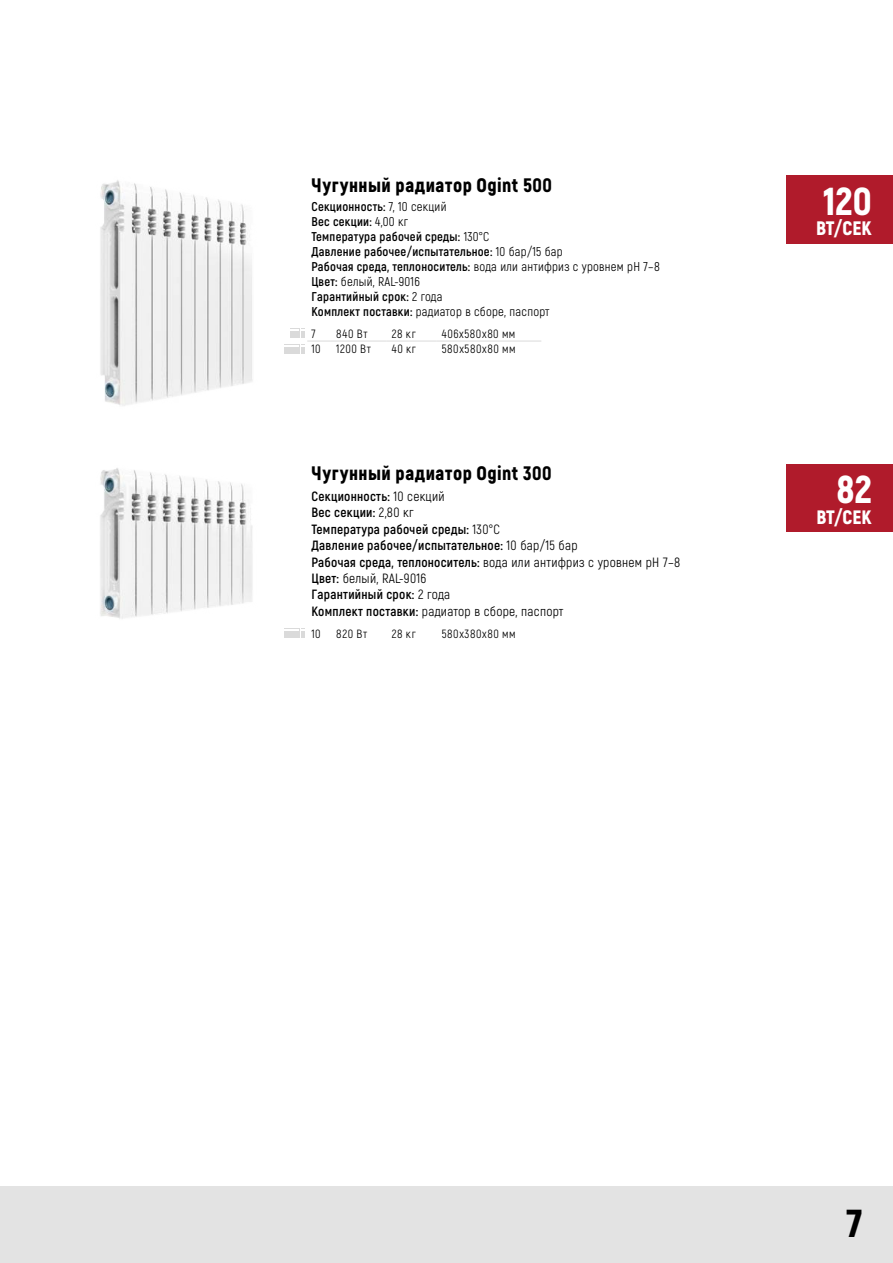
<style>
.page{position:relative;width:893px;height:1263px;background:#fff}
.page>*{position:absolute;margin:0;border:0;box-sizing:border-box;transform-origin:0 0}
.heat_r{font:900 39px "Akrobat";color:#fff}
.t1{font:900 39px "Akrobat";color:#000}
.heat_r-2{font:900 38.85px "Akrobat";color:#fff}
.t2{font:900 19.5px "Akrobat";letter-spacing:.025em;color:#000}
.heat_r-3{font:900 19.5px "Akrobat";color:#fff}
.heat_r-4{font:900 19.35px "Akrobat";color:#fff}
.atributes{font:700 13.5px "Akrobat";letter-spacing:.02em;color:#000}
.atributes-2{font:13.5px "Akrobat";letter-spacing:.02em;color:#000}
.atributes-3{font:700 12.75px "Akrobat";letter-spacing:.02em;color:#000}
.atributes-4{font:12.75px "Akrobat";letter-spacing:.02em;color:#000}
.t3{font:12px "Akrobat";letter-spacing:.055em;color:#000}
.s1{font-weight:400}
.s2{font-weight:700}
</style>
<div class="page">
<div style="left:0;top:1186px;width:893px;height:77px;background:#e3e3e3"></div>
<hr style="left:331px;top:341px;width:55px;height:1px;background:#dadada">
<hr style="left:386px;top:341px;width:50px;height:1px;background:#dadada">
<hr style="left:436px;top:341px;width:105px;height:1px;background:#dadada">
<img style="left:100px;top:180px;width:153px;height:226px">
<div style="left:787px;top:176px;width:106px;height:68px;background:#b01b2b"></div>
<svg style="left:284px;top:328px;width:47px;height:26px"></svg>
<img style="left:100px;top:468px;width:153px;height:151px">
<div style="left:787px;top:464px;width:106px;height:68px;background:#b01b2b"></div>
<svg style="left:284px;top:628px;width:21px;height:10px"></svg>
<p class="t2" style="left:311px;top:172px;width:242px">Чугунный радиатор Ogint 500</p>
<p class="atributes-3" style="left:311px;top:198px;width:136px">Секционность: <span class="s1">7, 10 секций</span></p>
<p class="atributes-3" style="left:311px;top:213px;width:98px">Вес секции: <span class="s1">4,00 кг</span></p>
<p class="atributes-3" style="left:311px;top:228px;width:179px">Температура рабочей среды: <span class="s1">130°С</span></p>
<p class="atributes-3" style="left:311px;top:243px;width:253px">Давление рабочее/испытательное: <span class="s1">10 бар/15 бар</span></p>
<p class="atributes-4" style="left:311px;top:259px;width:350px"><span class="s2">Рабочая среда, теплоноситель:</span> вода или антифриз с уровнем рН 7–8</p>
<p class="atributes-4" style="left:311px;top:274px;width:110px"><span class="s2">Цвет:</span> белый, RAL-9016</p>
<p class="atributes-3" style="left:311px;top:288px;width:133px">Гарантийный срок: <span class="s1">2 года</span></p>
<p class="atributes-4" style="left:311px;top:304px;width:240px"><span class="s2">Комплект поставки:</span> радиатор в сборе, паспорт</p>
<p class="t3" style="left:311px;top:326px;width:6px">7</p>
<p class="t3" style="left:336px;top:326px;width:33px">840 Вт</p>
<p class="t3" style="left:392px;top:326px;width:25px">28 кг</p>
<p class="t3" style="left:442px;top:326px;width:75px">406x580x80 мм</p>
<p class="t3" style="left:311px;top:342px;width:11px">10</p>
<p class="t3" style="left:336px;top:342px;width:36px">1200 Вт</p>
<p class="t3" style="left:392px;top:342px;width:26px">40 кг</p>
<p class="t3" style="left:442px;top:342px;width:75px">580x580x80 мм</p>
<p class="t2" style="left:311px;top:461px;width:241px">Чугунный радиатор Ogint 300</p>
<p class="atributes" style="left:311px;top:488px;width:135px">Секционность: <span class="s1">10 секций</span></p>
<p class="atributes" style="left:311px;top:504px;width:104px">Вес секции: <span class="s1">2,80 кг</span></p>
<p class="atributes" style="left:311px;top:521px;width:190px">Температура рабочей среды: <span class="s1">130°С</span></p>
<p class="atributes" style="left:311px;top:537px;width:268px">Давление рабочее/испытательное: <span class="s1">10 бар/15 бар</span></p>
<p class="atributes-2" style="left:311px;top:554px;width:370px"><span class="s2">Рабочая среда, теплоноситель:</span> вода или антифриз с уровнем рН 7–8</p>
<p class="atributes-2" style="left:311px;top:570px;width:116px"><span class="s2">Цвет:</span> белый, RAL-9016</p>
<p class="atributes" style="left:311px;top:586px;width:140px">Гарантийный срок: <span class="s1">2 года</span></p>
<p class="atributes-2" style="left:311px;top:603px;width:254px"><span class="s2">Комплект поставки:</span> радиатор в сборе, паспорт</p>
<p class="t3" style="left:311px;top:626px;width:11px">10</p>
<p class="t3" style="left:336px;top:626px;width:32px">820 Вт</p>
<p class="t3" style="left:392px;top:626px;width:25px">28 кг</p>
<p class="t3" style="left:442px;top:626px;width:75px">580x380x80 мм</p>
<p class="heat_r" style="left:823px;top:176px;width:50px">120</p>
<p class="heat_r-3" style="left:816px;top:216px;width:57px">ВТ/СЕК</p>
<p class="heat_r-2" style="left:836px;top:464px;width:37px">82</p>
<p class="heat_r-4" style="left:816px;top:504px;width:57px">ВТ/СЕК</p>
<h1 class="t1" style="left:847px;top:1198px;width:17px">7</h1>
</div>
